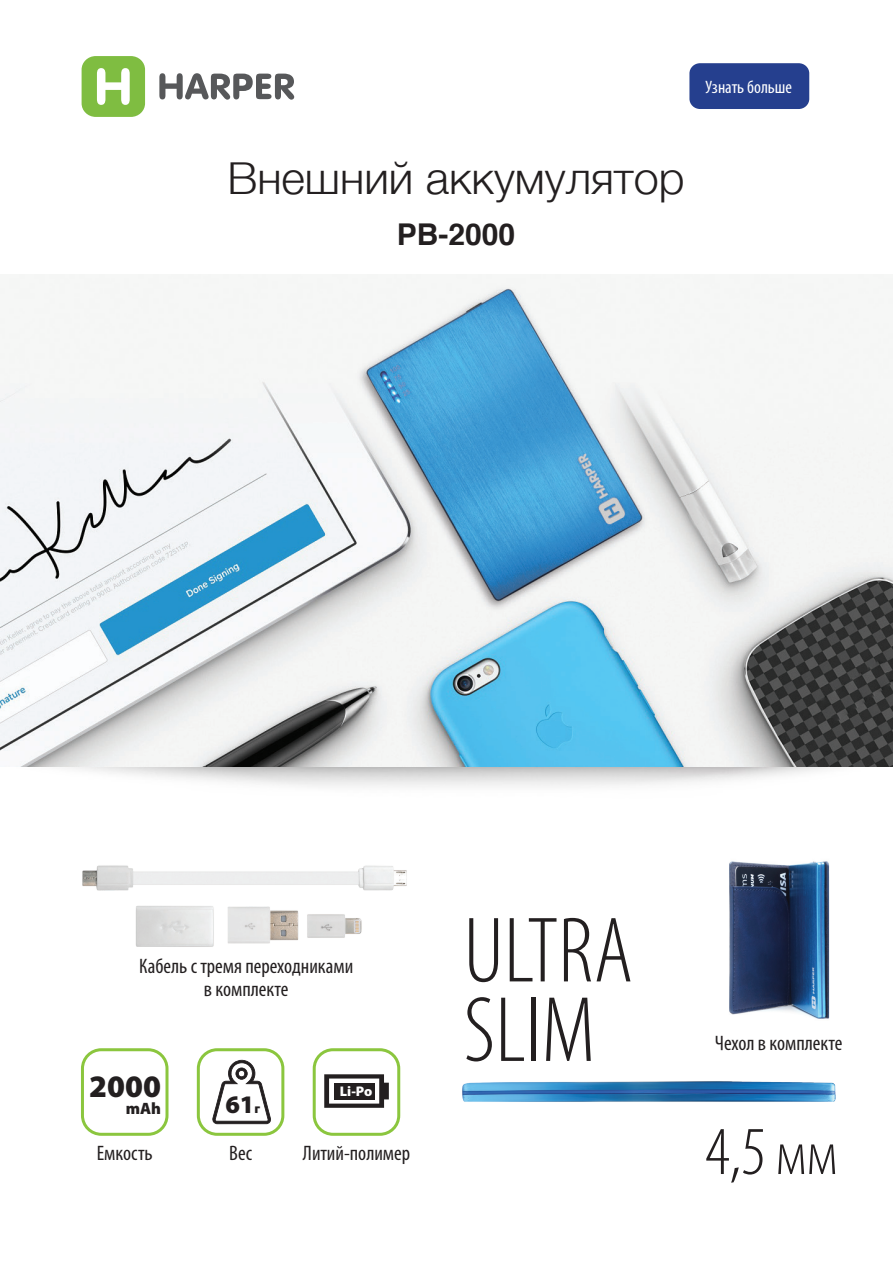
<style>
.page{position:relative;width:893px;height:1263px;background:#fff}
.page>*{position:absolute;margin:0;border:0;box-sizing:border-box;transform-origin:0 0}
.t1{font:300 condensed 93.75px "Myriad Pro";color:#231f20}
.t2{font:300 condensed 69px "Myriad Pro";color:#231f20}
.t3{font:300 45px "Helvetica";color:#231f20}
.t4{font:900 31.35px "Myriad Pro";color:#231f20}
.t5{font:700 30px "Helvetica";color:#231f20}
.t6{font:900 25.35px "Myriad Pro";color:#231f20}
.t7{font:condensed 21px "Myriad Pro";color:#231f20}
.t8{font:condensed 18px "Myriad Pro";color:#fff}
.t9{font:900 16.5px "Myriad Pro";color:#231f20}
.t10{font:900 13.95px "Myriad Pro";color:#fff}
.s1{font-size:13.35px}
.s2{font-size:61.5px}
</style>
<div class="page">
<img style="left:0;top:285px;width:893px;height:502px">
<img style="left:82px;top:865px;width:325px;height:82px">
<svg style="left:159px;top:73px;width:135px;height:27px"></svg>
<div style="left:82px;top:56px;width:63px;height:61px;background:#7fbd41;border-radius:14px"></div>
<svg style="left:97px;top:68px;width:33px;height:37px"></svg>
<div style="left:689px;top:63px;width:120px;height:46px;background:#253f8e;border-radius:10px"></div>
<div style="left:81px;top:1048px;width:87px;height:88px;border:3px solid #8bc63e;border-radius:19px"></div>
<div style="left:197px;top:1048px;width:87px;height:88px;border:3px solid #8bc63e;border-radius:19px"></div>
<div style="left:313px;top:1048px;width:87px;height:88px;border:3px solid #8bc63e;border-radius:19px"></div>
<svg style="left:212px;top:1059px;width:59px;height:65px"></svg>
<svg style="left:324px;top:1074px;width:65px;height:34px"></svg>
<div style="left:334px;top:1083px;width:40px;height:16px;background:#231f20"></div>
<img style="left:462px;top:1081px;width:374px;height:21px">
<img style="left:729px;top:861px;width:101px;height:158px">
<p class="t8" style="left:705px;top:76px;width:88px">Узнать больше</p>
<p class="t3" style="left:227px;top:140px;width:459px">Внешний аккумулятор</p>
<p class="t5" style="left:397px;top:210px;width:120px">PB-2000</p>
<p class="t7" style="left:139px;top:954px;width:215px">Кабель с тремя переходниками</p>
<p class="t7" style="left:204px;top:976px;width:86px">в комплекте</p>
<p class="t4" style="left:89px;top:1069px;width:73px">2000</p>
<p class="t9" style="left:126px;top:1099px;width:37px">mAh</p>
<p class="t6" style="left:225px;top:1090px;width:36px">61<span class="s1">г</span></p>
<p class="t10" style="left:340px;top:1083px;width:34px">Li-Po</p>
<p class="t7" style="left:97px;top:1140px;width:57px">Емкость</p>
<p class="t7" style="left:229px;top:1140px;width:24px">Вес</p>
<p class="t7" style="left:303px;top:1140px;width:109px">Литий-полимер</p>
<p class="t1" style="left:463px;top:900px;width:171px">ULTRA</p>
<p class="t1" style="left:463px;top:980px;width:133px">SLIM</p>
<p class="t7" style="left:715px;top:1030px;width:129px">Чехол в комплекте</p>
<p class="t2" style="left:705px;top:1114px;width:134px">4,5 <span class="s2">мм</span></p>
</div>
